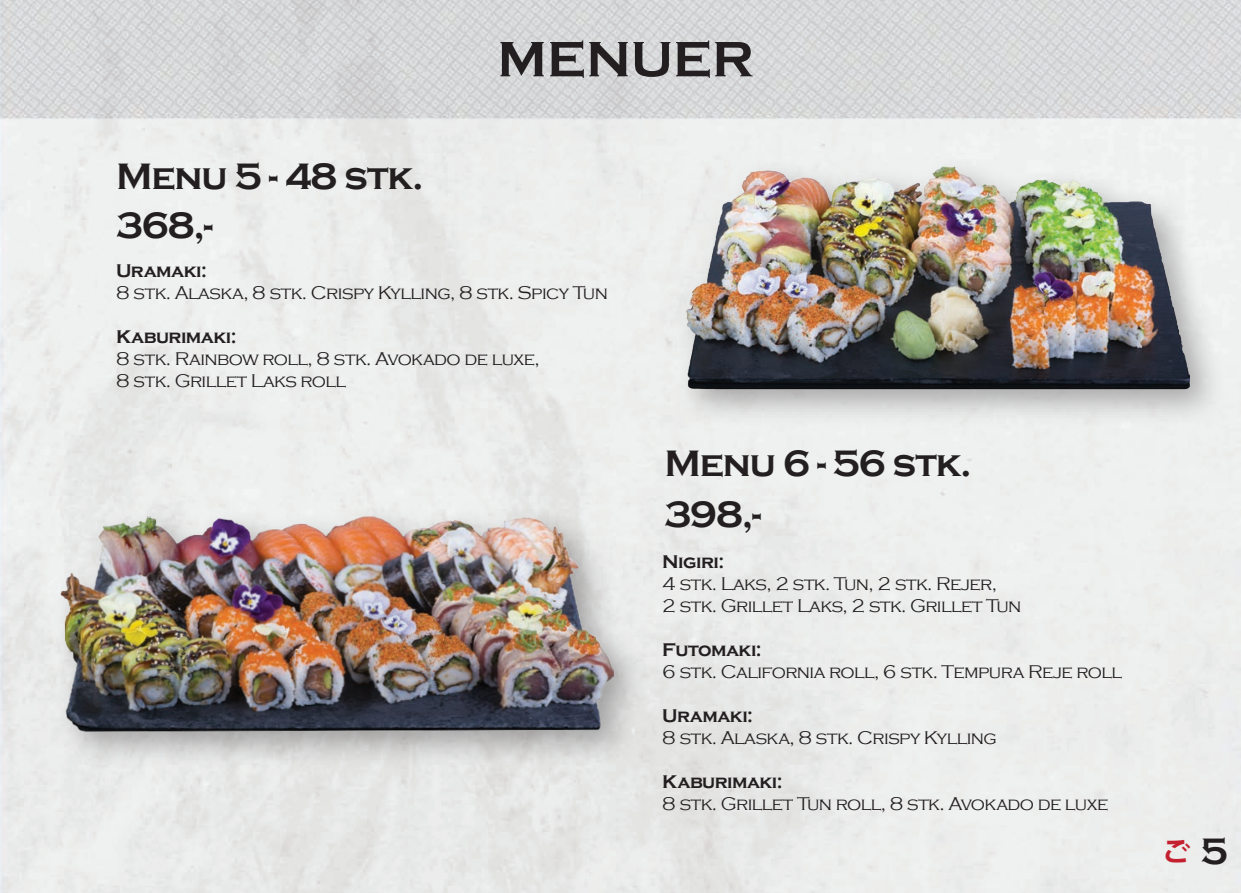
<style>
.page{position:relative;width:1241px;height:893px;background:#fff}
.page>*{position:absolute;margin:0;border:0;box-sizing:border-box;transform-origin:0 0}
.t1{font:700 51.45px "Copperplate Gothic";color:#231f20}
.t2{font:700 37.8px "Copperplate Gothic";letter-spacing:-.03em;color:#231f20}
.t3{font:700 29.4px "Adobe Gothic Std";color:#c4202f}
.t4{font:300 18.9px/22.1px "Copperplate Gothic";letter-spacing:-.03em;color:#231f20}
.t5{font:700 18.9px "Copperplate Gothic";letter-spacing:-.03em;color:#231f20}
.s1{font-family:"Copperplate Gothic";font-size:37.8px;color:#231f20}
</style>
<div class="page">
<img style="left:0;top:0;width:1240px;height:893px">
<div style="left:673px;top:154px;width:553px;height:273px;background:#231f20;opacity:.35"></div>
<img style="left:686px;top:167px;width:503px;height:235px">
<div style="left:50px;top:503px;width:600px;height:267px;background:#231f20;opacity:.35"></div>
<img style="left:60px;top:513px;width:554px;height:250px">
<h2 class="t2" style="left:116px;top:155px;width:309px">Menu 5 - 48 stk.</h2>
<h2 class="t2" style="left:116px;top:205px;width:98px">368,-</h2>
<h1 class="t1" style="left:497px;top:31px;width:91px">Menue</h1>
<h1 class="t1" style="left:712px;top:31px;width:43px">r</h1>
<p class="t5" style="left:116px;top:260px;width:92px">Uramaki:</p>
<p class="t4" style="left:116px;top:282px;width:493px">8 stk. Alaska, 8 stk. Crispy Kylling, 8 stk. Spicy Tun</p>
<p class="t5" style="left:116px;top:326px;width:122px">Kaburimaki:</p>
<p class="t4" style="left:116px;top:348px;width:425px">8 stk. Rainbow roll, 8 stk. Avokado de luxe,<br>8 stk. Grillet Laks roll</p>
<h2 class="t2" style="left:664px;top:442px;width:309px">Menu 6 - 56 stk.</h2>
<h2 class="t2" style="left:664px;top:494px;width:98px">398,-</h2>
<p class="t5" style="left:662px;top:551px;width:63px">Nigiri:</p>
<p class="t4" style="left:662px;top:573px;width:360px">4 stk. Laks, 2 stk. Tun, 2 stk. Rejer,<br>2 stk. Grillet Laks, 2 stk. Grillet Tun</p>
<p class="t5" style="left:662px;top:639px;width:101px">Futomaki:</p>
<p class="t4" style="left:662px;top:661px;width:461px">6 stk. California roll, 6 stk. Tempura Reje roll</p>
<p class="t5" style="left:662px;top:705px;width:92px">Uramaki:</p>
<p class="t4" style="left:662px;top:727px;width:336px">8 stk. Alaska, 8 stk. Crispy Kylling</p>
<p class="t5" style="left:662px;top:772px;width:122px">Kaburimaki:</p>
<p class="t4" style="left:662px;top:793px;width:447px">8 stk. Grillet Tun roll, 8 stk. Avokado de luxe</p>
<h3 class="t3" style="left:1161px;top:834px;width:68px">ご <span class="s1">5</span></h3>
</div>
